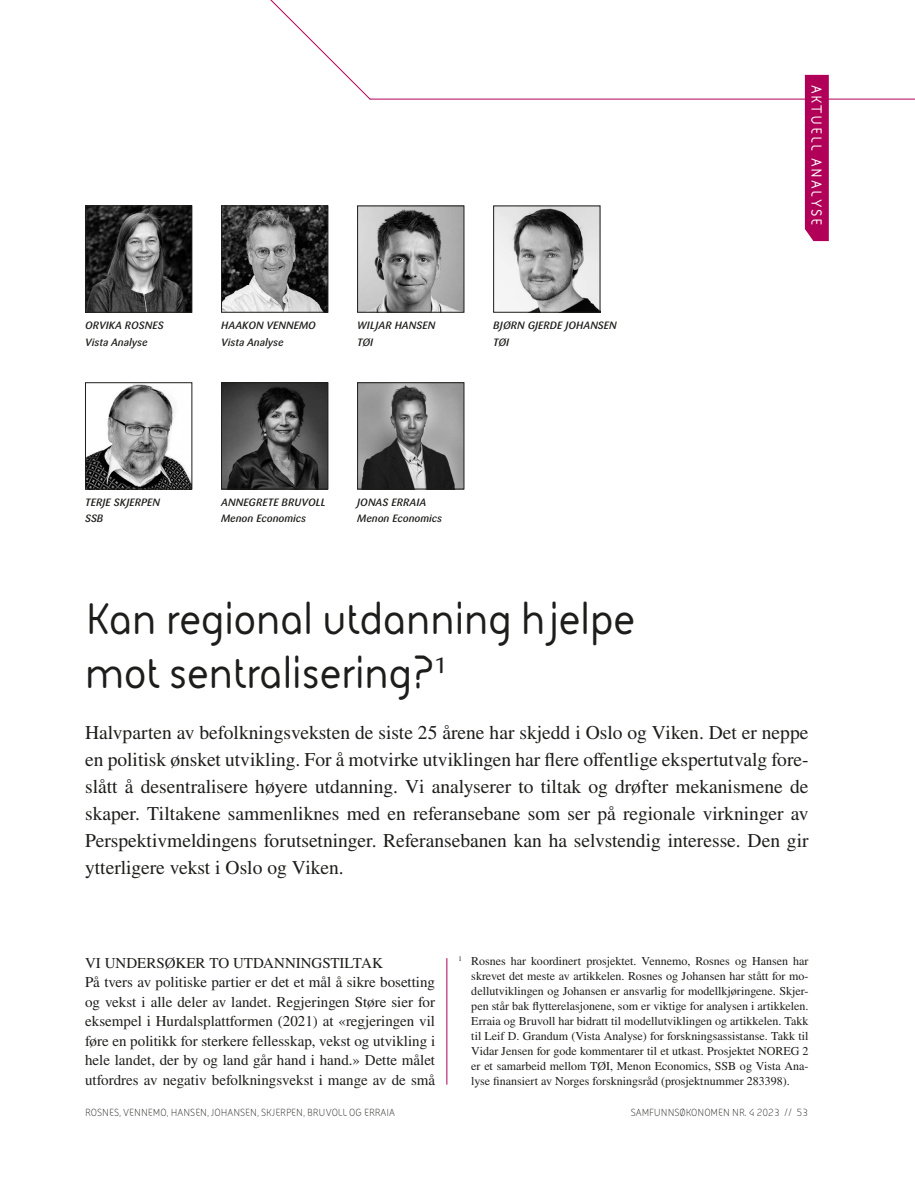
<style>
.page{position:relative;width:915px;height:1191px;background:#fff}
.page>*{position:absolute;margin:0;border:0;box-sizing:border-box;transform-origin:0 0}
.t1{font:700 45px/54px "FS Sophie";color:#1d1d1b}
.t2{font:19.5px/27px "STIX General";color:#1d1d1b;text-align:justify}
.t3{font:15px/19.5px "STIX General";color:#1d1d1b}
.t4{font:700 15px "FS Sophie";letter-spacing:.12em;color:#fff}
.t5{font:12px/15px "STIX General";color:#1d1d1b;text-align:justify}
.t6{font:italic 500 10.5px/16.5px "Sari OT";letter-spacing:.01em;color:#1d1d1b}
.t7{font:10.5px "FS Sophie";color:#1d1d1b}
</style>
<div class="page">
<img style="left:87px;top:207px;width:103px;height:104px">
<div style="left:85px;top:205px;width:107px;height:108px;border:1px solid #1d1d1b"></div>
<img style="left:87px;top:384px;width:103px;height:103px">
<div style="left:85px;top:382px;width:107px;height:107px;border:1px solid #1d1d1b"></div>
<img style="left:223px;top:207px;width:103px;height:104px">
<div style="left:221px;top:205px;width:107px;height:108px;border:1px solid #1d1d1b"></div>
<img style="left:223px;top:384px;width:103px;height:103px">
<div style="left:221px;top:382px;width:107px;height:107px;border:1px solid #1d1d1b"></div>
<img style="left:359px;top:207px;width:103px;height:104px">
<div style="left:357px;top:205px;width:107px;height:108px;border:1px solid #1d1d1b"></div>
<img style="left:359px;top:384px;width:103px;height:103px">
<div style="left:357px;top:382px;width:107px;height:107px;border:1px solid #1d1d1b"></div>
<img style="left:495px;top:207px;width:103px;height:104px">
<div style="left:493px;top:205px;width:107px;height:108px;border:1px solid #1d1d1b"></div>
<hr style="left:446px;top:958px;width:1px;height:126px;background:#b10058">
<hr style="left:370px;top:99px;width:544px;height:1px;background:#b10058">
<svg style="left:270px;top:0;width:101px;height:100px"></svg>
<div style="left:804px;top:75px;width:24px;height:166px;background:#b10058"></div>
<p class="t6" style="left:85px;top:317px;width:80px">ORVIKA ROSNES<br>Vista Analyse</p>
<p class="t6" style="left:221px;top:317px;width:96px">HAAKON VENNEMO<br>Vista Analyse</p>
<p class="t6" style="left:357px;top:317px;width:80px">WILJAR HANSEN<br>TØI</p>
<p class="t6" style="left:493px;top:317px;width:125px">BJØRN GJERDE JOHANSEN<br>TØI</p>
<p class="t6" style="left:85px;top:494px;width:76px">TERJE SKJERPEN<br>SSB</p>
<p class="t6" style="left:221px;top:494px;width:106px">ANNEGRETE BRUVOLL<br>Menon Economics</p>
<p class="t6" style="left:357px;top:494px;width:86px">JONAS ERRAIA<br>Menon Economics</p>
<p class="t4" style="left:826px;top:85px;width:142px;rotate:90deg">AKTUELL ANALYSE</p>
<h1 class="t1" style="left:85px;top:589px;width:551px">Kan regional utdanning hjelpe mot sentralisering?<sup>1</sup></h1>
<p class="t2" style="left:85px;top:719px;width:724px">Halvparten av befolkningsveksten de siste 25 årene har skjedd i Oslo og Viken. Det er neppe en politisk ønsket utvikling. For å motvirke utviklingen har flere offentlige ekspertutvalg fore&shy;slått å desentralisere høyere utdanning. Vi analyserer to tiltak og drøfter mekanismene de skaper. Tiltakene sammenliknes med en referansebane som ser på regionale virkninger av Perspektivmeldingens forutsetninger. Referansebanen kan ha selvstendig interesse. Den gir ytterligere vekst i Oslo og Viken.</p>
<p class="t3" style="left:85px;top:953px;width:351px">VI UNDERSØKER TO UTDANNINGSTILTAK<br>På tvers av politiske partier er det et mål å sikre bosetting og vekst i alle deler av landet. Regjeringen Støre sier for eksempel i Hurdalsplattformen (2021) at «regjeringen vil føre en politikk for sterkere fellesskap, vekst og utvikling i hele landet, der by og land går hand i hand.» Dette målet utfordres av negativ befolkningsvekst i mange av de små</p>
<p class="t5" style="left:471px;top:953px;width:339px;text-indent:-13px"><sup>1</sup> Rosnes har koordinert prosjektet. Vennemo, Rosnes og Hansen har skrevet det meste av artikkelen. Rosnes og Johansen har stått for mo&shy;dellutviklingen og Johansen er ansvarlig for modellkjøringene. Skjer&shy;pen står bak flytterelasjonene, som er viktige for analysen i artikkelen.<br>Erraia og Bruvoll har bidratt til modellutviklingen og artikkelen. Takk til Leif D. Grandum (Vista Analyse) for forskningsassistanse. Takk til Vidar Jensen for gode kommentarer til et utkast. Prosjektet NOREG 2 er et samarbeid mellom TØI, Menon Economics, SSB og Vista Ana&shy;lyse finansiert av Norges forskningsråd (prosjektnummer 283398).</p>
<p class="t7" style="left:85px;top:1105px;width:13px">ROSNES</p>
<p class="t7" style="left:119px;top:1105px;width:18px">, VENNEMO</p>
<p class="t7" style="left:167px;top:1105px;width:18px">, HANSEN</p>
<p class="t7" style="left:207px;top:1105px;width:15px">, JOHANSEN</p>
<p class="t7" style="left:257px;top:1105px;width:15px">, SKJER</p>
<p class="t7" style="left:286px;top:1105px;width:34px">PEN, BRUVO</p>
<p class="t7" style="left:338px;top:1105px;width:58px">LL OG ERRAIA</p>
<p class="t7" style="left:630px;top:1106px;width:179px">SAMFUNNSØKONOMEN NR. 4 2023 // 53</p>
</div>
